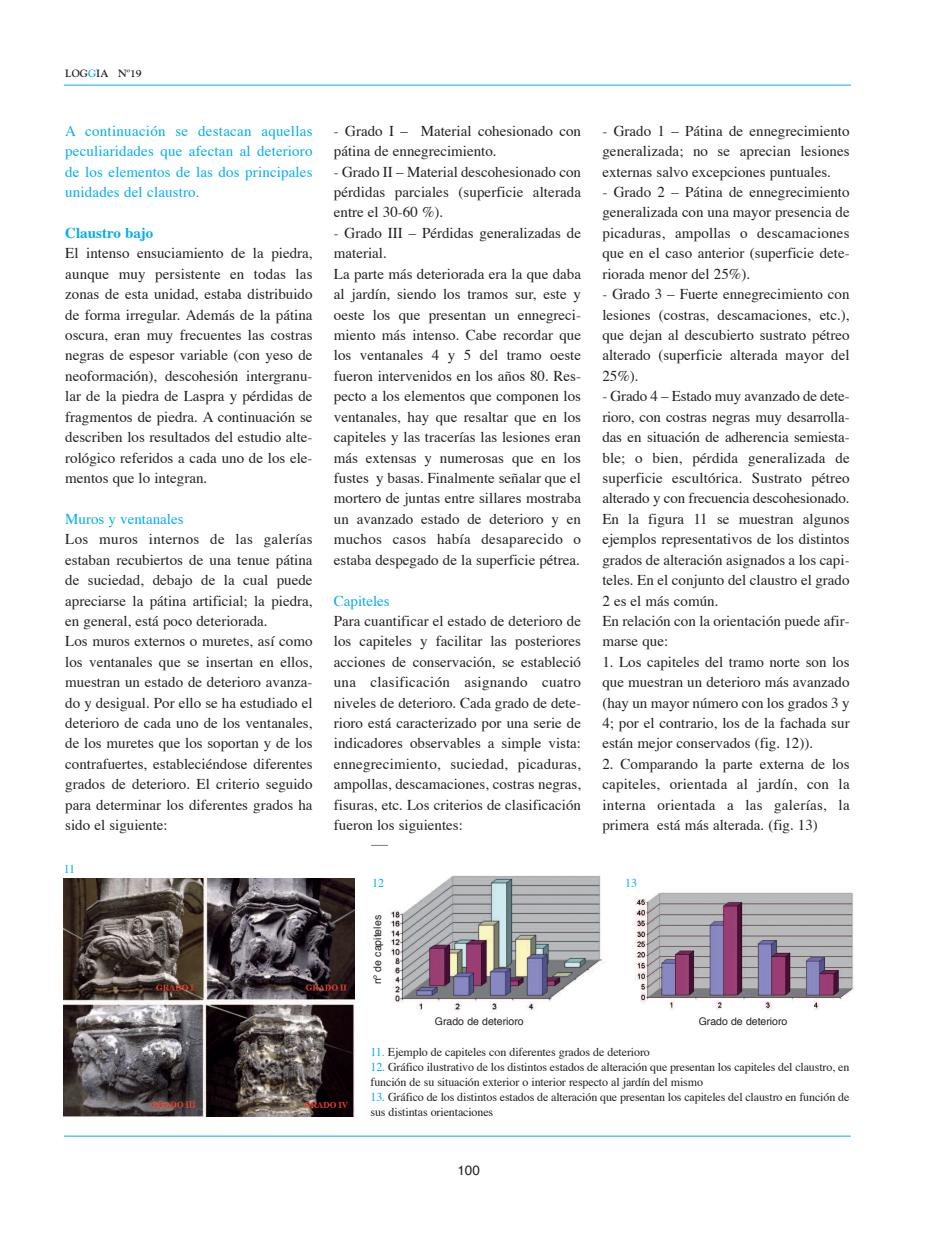
<style>
.page{position:relative;width:936px;height:1234px;background:#fff}
.page>*{position:absolute;margin:0;border:0;box-sizing:border-box;transform-origin:0 0}
.t1{font:15px/20.4px "Times";color:#231f20;text-align:justify}
.t2{font:15px/20.4px "Times";letter-spacing:.01em;color:#00aeef;text-align:justify}
.t3{font:700 15px "Times";color:#00aeef}
.t4{font:13.5px "Helvetica";color:#231f20}
.t5{font:12px/15px "Times";letter-spacing:-.01em;color:#231f20}
.t6{font:12px "Times";color:#00aeef}
.t7{font:10.5px "Helvetica";color:#231f20}
.t8{font:700 10.5px "Goudy";color:#231f20}
.s1{color:#00aeef}
</style>
<div class="page">
<hr style="left:64px;top:85px;width:786px;height:1px;background:#00aeef">
<hr style="left:64px;top:1135px;width:786px;height:1px;background:#00aeef">
<img style="left:64px;top:878px;width:290px;height:238px">
<img style="left:390px;top:875px;width:211px;height:138px">
<img style="left:634px;top:892px;width:220px;height:118px">
<svg style="left:558px;top:951px;width:47px;height:62px"></svg>
<p class="t8" style="left:65px;top:67px;width:78px">LOG<span class="s1">G</span>IA Nº19</p>
<p class="t2" style="left:65px;top:122px;width:249px">A continuación se destacan aquellas peculiaridades que afectan al deterioro de los elementos de las dos principales unidades del claustro.</p>
<p class="t3" style="left:65px;top:226px;width:90px">Claustro bajo</p>
<p class="t1" style="left:65px;top:244px;width:249px">El intenso ensuciamiento de la piedra, aunque muy persistente en todas las zonas de esta unidad, estaba distribuido de forma irregular. Además de la pátina oscura, eran muy frecuentes las costras negras de espesor variable (con yeso de neoformación), descohesión intergranu&shy;lar de la piedra de Laspra y pérdidas de fragmentos de piedra. A continuación se describen los resultados del estudio alte&shy;rológico referidos a cada uno de los ele&shy;mentos que lo integran.</p>
<p class="t2" style="left:65px;top:509px;width:120px">Muros y ventanales</p>
<p class="t1" style="left:65px;top:530px;width:249px;text-align:left">Los muros internos de las galerías estaban recubiertos de una tenue pátina de suciedad, debajo de la cual puede apreciarse la pátina artificial; la piedra, en general, está poco deteriorada.<br>Los muros externos o muretes, así como los ventanales que se insertan en ellos, muestran un estado de deterioro avanza&shy;do y desigual. Por ello se ha estudiado el deterioro de cada uno de los ventanales, de los muretes que los soportan y de los contrafuertes, estableciéndose diferentes grados de deterioro. El criterio seguido para determinar los diferentes grados ha sido el siguiente:</p>
<p class="t6" style="left:64px;top:863px;width:13px">11</p>
<p class="t1" style="left:334px;top:122px;width:249px">- Grado I – Material cohesionado con pátina de ennegrecimiento.</p>
<p class="t1" style="left:334px;top:163px;width:249px">- Grado II – Material descohesionado con pérdidas parciales (superficie alterada entre el 30-60 %).</p>
<p class="t1" style="left:334px;top:224px;width:249px;text-align:left">- Grado III – Pérdidas generalizadas de material.<br>La parte más deteriorada era la que daba al jardín, siendo los tramos sur, este y oeste los que presentan un ennegreci&shy;miento más intenso. Cabe recordar que los ventanales 4 y 5 del tramo oeste fueron intervenidos en los años 80. Res&shy;pecto a los elementos que componen los ventanales, hay que resaltar que en los capiteles y las tracerías las lesiones eran más extensas y numerosas que en los fustes y basas. Finalmente señalar que el mortero de juntas entre sillares mostraba un avanzado estado de deterioro y en muchos casos había desaparecido o estaba despegado de la superficie pétrea.</p>
<p class="t2" style="left:334px;top:591px;width:57px">Capiteles</p>
<p class="t1" style="left:334px;top:612px;width:249px">Para cuantificar el estado de deterioro de los capiteles y facilitar las posteriores acciones de conservación, se estableció una clasificación asignando cuatro niveles de deterioro. Cada grado de dete&shy;rioro está caracterizado por una serie de indicadores observables a simple vista: ennegrecimiento, suciedad, picaduras, ampollas, descamaciones, costras negras, fisuras, etc. Los criterios de clasificación fueron los siguientes:</p>
<p class="t1" style="left:602px;top:122px;width:249px">- Grado 1 – Pátina de ennegrecimiento generalizada; no se aprecian lesiones externas salvo excepciones puntuales.</p>
<p class="t1" style="left:602px;top:183px;width:249px">- Grado 2 – Pátina de ennegrecimiento generalizada con una mayor presencia de picaduras, ampollas o descamaciones que en el caso anterior (superficie dete&shy;riorada menor del 25%).</p>
<p class="t1" style="left:602px;top:285px;width:249px">- Grado 3 – Fuerte ennegrecimiento con lesiones (costras, descamaciones, etc.), que dejan al descubierto sustrato pétreo alterado (superficie alterada mayor del 25%).</p>
<p class="t1" style="left:602px;top:387px;width:249px;text-align:left">- Grado 4 – Estado muy avanzado de dete&shy;rioro, con costras negras muy desarrolla&shy;das en situación de adherencia semiesta&shy;ble; o bien, pérdida generalizada de superficie escultórica. Sustrato pétreo alterado y con frecuencia descohesionado.<br>En la figura 11 se muestran algunos ejemplos representativos de los distintos grados de alteración asignados a los capi&shy;teles. En el conjunto del claustro el grado 2 es el más común.<br>En relación con la orientación puede afir&shy;marse que:</p>
<p class="t1" style="left:602px;top:652px;width:249px">1. Los capiteles del tramo norte son los que muestran un deterioro más avanzado (hay un mayor número con los grados 3 y 4; por el contrario, los de la fachada sur están mejor conservados (fig. 12)).</p>
<p class="t1" style="left:602px;top:754px;width:249px">2. Comparando la parte externa de los capiteles, orientada al jardín, con la interna orientada a las galerías, la primera está más alterada. (fig. 13)</p>
<p class="t6" style="left:372px;top:877px;width:13px">12</p>
<p class="t6" style="left:625px;top:877px;width:13px">13</p>
<p class="t7" style="left:373px;top:984px;width:71px;rotate:-90deg">nº de capiteles</p>
<p class="t7" style="left:435px;top:1016px;width:90px">Grado de deterioro</p>
<p class="t7" style="left:698px;top:1017px;width:90px">Grado de deterioro</p>
<p class="t5" style="left:370px;top:1045px;width:281px"><span class="s1">11.</span> Ejemplo de capiteles con diferentes grados de deterioro</p>
<p class="t5" style="left:370px;top:1060px;width:480px"><span class="s1">12.</span> Gráfico ilustrativo de los distintos estados de alteración que presentan los capiteles del claustro, en función de su situación exterior o interior respecto al jardín del mismo</p>
<p class="t5" style="left:370px;top:1090px;width:480px"><span class="s1">13.</span> Gráfico de los distintos estados de alteración que presentan los capiteles del claustro en función de sus distintas orientaciones</p>
<p class="t4" style="left:457px;top:1163px;width:24px">100</p>
</div>
